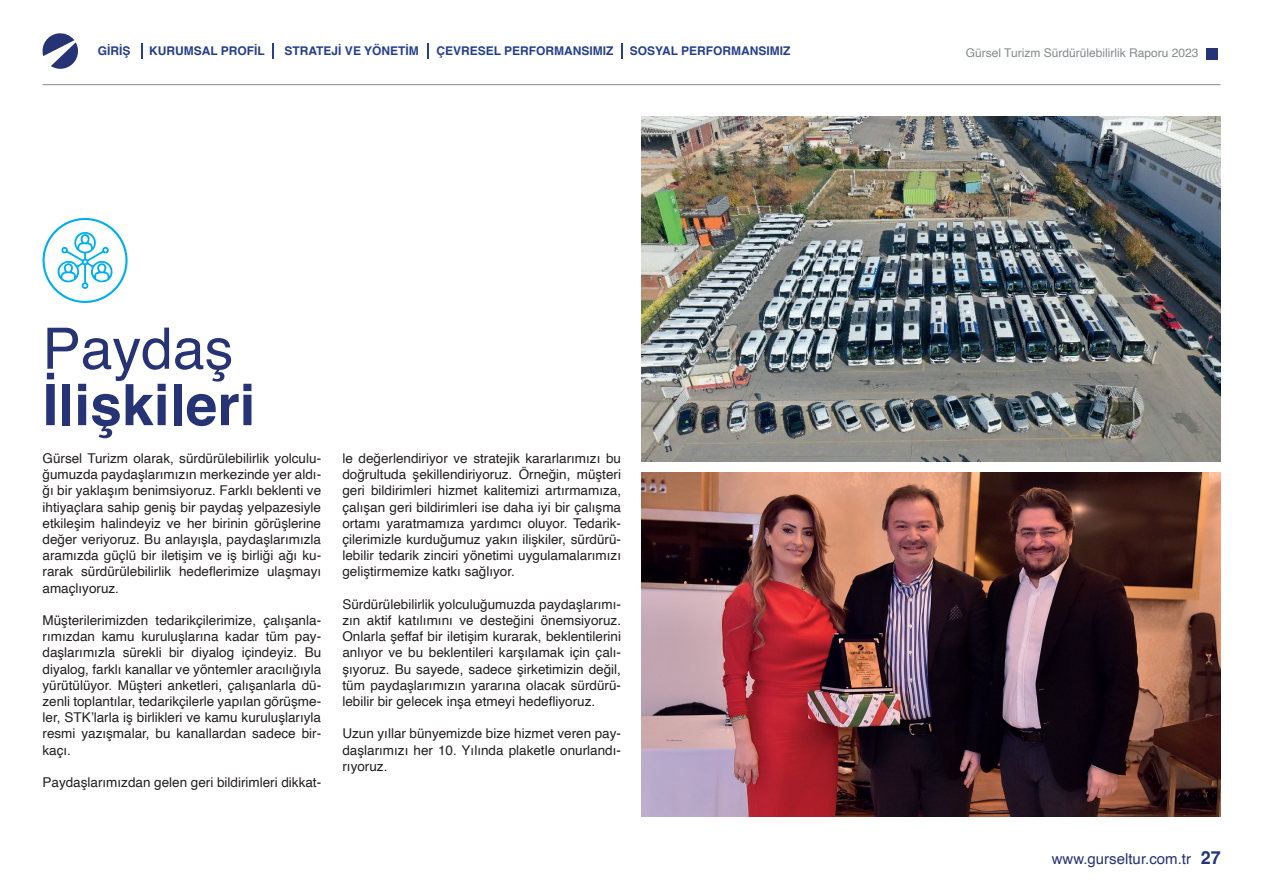
<style>
.page{position:relative;width:1263px;height:893px;background:#fff}
.page>*{position:absolute;margin:0;border:0;box-sizing:border-box;transform-origin:0 0}
.t1{font:700 57.15px "Helvetica";color:#263374}
.t2{font:57.15px "Helvetica";color:#263374}
.t3{font:15px "Helvetica";color:#263374}
.t4{font:13.5px/16.2px "Helvetica";color:#231f20;text-align:justify}
.t5{font:700 12px "Helvetica";color:#253f8e}
.t6{font:12px "Helvetica";color:#868a8b}
.s1{font-weight:700;font-size:18px}
</style>
<div class="page">
<svg style="left:42px;top:33px;width:36px;height:36px"></svg>
<hr style="left:43px;top:84px;width:1177px;height:1px;background:#868a8b">
<svg style="left:141px;top:43px;width:2px;height:16px"></svg>
<svg style="left:273px;top:43px;width:1px;height:16px"></svg>
<svg style="left:427px;top:43px;width:2px;height:16px"></svg>
<svg style="left:621px;top:43px;width:1px;height:16px"></svg>
<div style="left:1206px;top:48px;width:12px;height:11px;background:#263374"></div>
<img style="left:642px;top:117px;width:579px;height:344px">
<img style="left:642px;top:472px;width:579px;height:344px">
<svg style="left:43px;top:218px;width:85px;height:85px"></svg>
<p class="t5" style="left:98px;top:44px;width:34px">GİRİŞ</p>
<p class="t5" style="left:149px;top:44px;width:117px">KURUMSAL PROFİL</p>
<p class="t5" style="left:284px;top:44px;width:136px">STRATEJİ VE YÖNETİM</p>
<p class="t5" style="left:436px;top:44px;width:179px">ÇEVRESEL PERFORMANSIMIZ</p>
<p class="t5" style="left:630px;top:44px;width:162px">SOSYAL PERFORMANSIMIZ</p>
<p class="t6" style="left:966px;top:43px;width:234px">Gürsel Turizm Sürdürülebilirlik Raporu 2023</p>
<h1 class="t2" style="left:43px;top:305px;width:192px">Paydaş</h1>
<h1 class="t1" style="left:43px;top:370px;width:214px">İlişkileri</h1>
<p class="t4" style="left:43px;top:451px;width:280px">Gürsel Turizm olarak, sürdürülebilirlik yolculu&shy;ğumuzda paydaşlarımızın merkezinde yer aldı&shy;ğı bir yaklaşım benimsiyoruz. Farklı beklenti ve ihtiyaçlara sahip geniş bir paydaş yelpazesiyle etkileşim halindeyiz ve her birinin görüşlerine değer veriyoruz. Bu anlayışla, paydaşlarımızla aramızda güçlü bir iletişim ve iş birliği ağı ku&shy;rarak sürdürülebilirlik hedeflerimize ulaşmayı amaçlıyoruz.</p>
<p class="t4" style="left:43px;top:613px;width:280px">Müşterilerimizden tedarikçilerimize, çalışanla&shy;rımızdan kamu kuruluşlarına kadar tüm pay&shy;daşlarımızla sürekli bir diyalog içindeyiz. Bu diyalog, farklı kanallar ve yöntemler aracılığıyla yürütülüyor. Müşteri anketleri, çalışanlarla dü&shy;zenli toplantılar, tedarikçilerle yapılan görüşme&shy;ler, STK’larla iş birlikleri ve kamu kuruluşlarıyla resmi yazışmalar, bu kanallardan sadece bir&shy;kaçı.</p>
<p class="t4" style="left:43px;top:775px;width:280px">Paydaşlarımızdan gelen geri bildirimleri dikkat-</p>
<p class="t4" style="left:342px;top:451px;width:280px">le değerlendiriyor ve stratejik kararlarımızı bu doğrultuda şekillendiriyoruz. Örneğin, müşteri geri bildirimleri hizmet kalitemizi artırmamıza, çalışan geri bildirimleri ise daha iyi bir çalışma ortamı yaratmamıza yardımcı oluyor. Tedarik&shy;çilerimizle kurduğumuz yakın ilişkiler, sürdürü&shy;lebilir tedarik zinciri yönetimi uygulamalarımızı geliştirmemize katkı sağlıyor.</p>
<p class="t4" style="left:342px;top:596px;width:280px">Sürdürülebilirlik yolculuğumuzda paydaşlarımı&shy;zın aktif katılımını ve desteğini önemsiyoruz.<br>Onlarla şeffaf bir iletişim kurarak, beklentilerini anlıyor ve bu beklentileri karşılamak için çalı&shy;şıyoruz. Bu sayede, sadece şirketimizin değil, tüm paydaşlarımızın yararına olacak sürdürü&shy;lebilir bir gelecek inşa etmeyi hedefliyoruz.</p>
<p class="t4" style="left:342px;top:726px;width:280px">Uzun yıllar bünyemizde bize hizmet veren pay&shy;daşlarımızı her 10. Yılında plaketle onurlandı&shy;rıyoruz.</p>
<p class="t3" style="left:1052px;top:847px;width:171px">www.gurseltur.com.tr <span class="s1">27</span></p>
</div>
